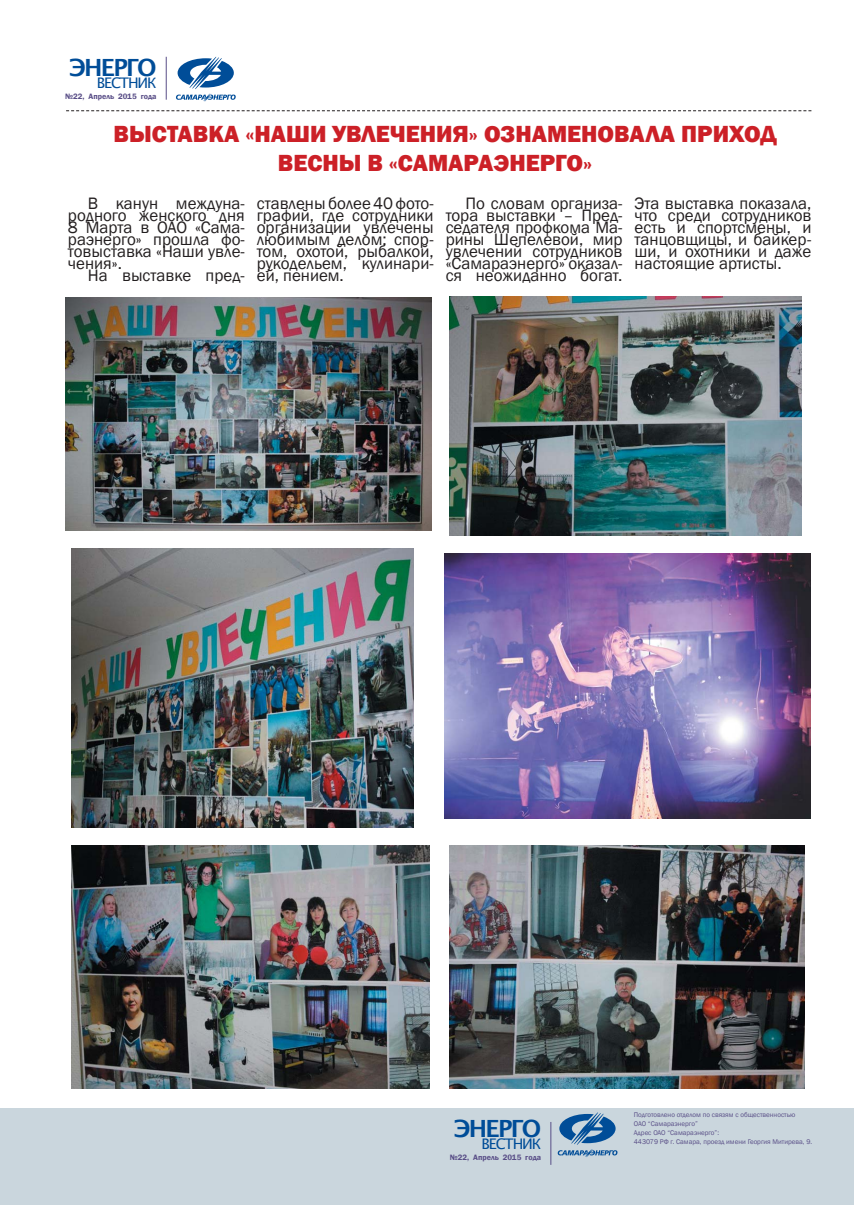
<style>
.page{position:relative;width:854px;height:1205px;background:#fff}
.page>*{position:absolute;margin:0;border:0;box-sizing:border-box;transform-origin:0 0}
.t1{font:800 24px/28.8px "Franklin Gothic";color:#cc2027}
.t2{font:700 23.6px "Lucida Grande";letter-spacing:-.075em;color:#004d98}
.t3{font:17px/12px "Franklin Gothic";color:#231f20;text-align:justify}
.t4{font:14.5px "Lucida Grande";letter-spacing:-.075em;color:#004d98}
.t5{font:600 8px "Franklin Gothic";color:#594e87}
.t6{font:7px/9px "Franklin Gothic";color:#594e87}
</style>
<div class="page">
<svg style="left:66px;top:110px;width:745px;height:1px"></svg>
<div style="left:0;top:1108px;width:853px;height:97px;background:#cad6dd"></div>
<svg style="left:176px;top:57px;width:60px;height:44px"></svg>
<hr style="left:166px;top:57px;width:1px;height:43px;background:#594e87">
<svg style="left:557px;top:1112px;width:60px;height:45px"></svg>
<hr style="left:550px;top:1122px;width:1px;height:43px;background:#594e87">
<img style="left:65px;top:297px;width:367px;height:234px">
<img style="left:450px;top:846px;width:353px;height:243px">
<img style="left:72px;top:846px;width:357px;height:243px">
<img style="left:450px;top:297px;width:351px;height:238px">
<img style="left:444px;top:553px;width:366px;height:266px">
<img style="left:72px;top:549px;width:342px;height:279px">
<h2 class="t2" style="left:69px;top:54px;width:89px">ЭНЕРГО</h2>
<p class="t4" style="left:97px;top:75px;width:61px">ВЕСТНИК</p>
<p class="t5" style="left:65px;top:92px;width:93px">№22, Апрель 2015 года</p>
<h1 class="t1" style="left:278px;top:120px;width:500px;text-indent:-164px">ВЫСТАВКА «НАШИ УВЛЕЧЕНИЯ» ОЗНАМЕНОВАЛА ПРИХОД<br>ВЕСНЫ В «САМАРАЭНЕРГО»</h1>
<p class="t3" style="left:68px;top:197px;width:178px;text-indent:20px">В канун междуна&shy;родного женского дня 8 Марта в ОАО «Сама&shy;раэнерго» прошла фо&shy;товыставка «Наши увле&shy;чения».</p>
<p class="t3" style="left:88px;top:269px;width:158px">На выставке пред-</p>
<p class="t3" style="left:257px;top:197px;width:178px">ставленыболее 40 фото&shy;графий, где сотрудники организации увлечены любимым делом: спор&shy;том, охотой, рыбалкой, рукодельем, кулинари&shy;ей, пением.</p>
<p class="t3" style="left:445px;top:197px;width:178px;text-indent:20px">По словам организа&shy;тора выставки – Пред&shy;седателя профкома Ма&shy;рины Шепелевой, мир увлечений сотрудников «Самараэнерго» оказал&shy;ся неожиданно богат.</p>
<p class="t3" style="left:634px;top:197px;width:178px">Эта выставка показала, что среди сотрудников есть и спортсмены, и танцовщицы, и байкер&shy;ши, и охотники и даже настоящие артисты.</p>
<h2 class="t2" style="left:453px;top:1115px;width:89px">ЭНЕРГО</h2>
<p class="t4" style="left:481px;top:1136px;width:61px">ВЕСТНИК</p>
<p class="t5" style="left:450px;top:1152px;width:93px">№22, Апрель 2015 года</p>
<p class="t6" style="left:633px;top:1110px;width:163px">Подготовлено отделом по связям с общественностью<br>ОАО “Самараэнерго”<br>Адрес ОАО “Самараэнерго”:</p>
<p class="t6" style="left:633px;top:1137px;width:180px">443079 РФ г. Самара, проезд имени Георгия Митирева, 9.</p>
</div>
